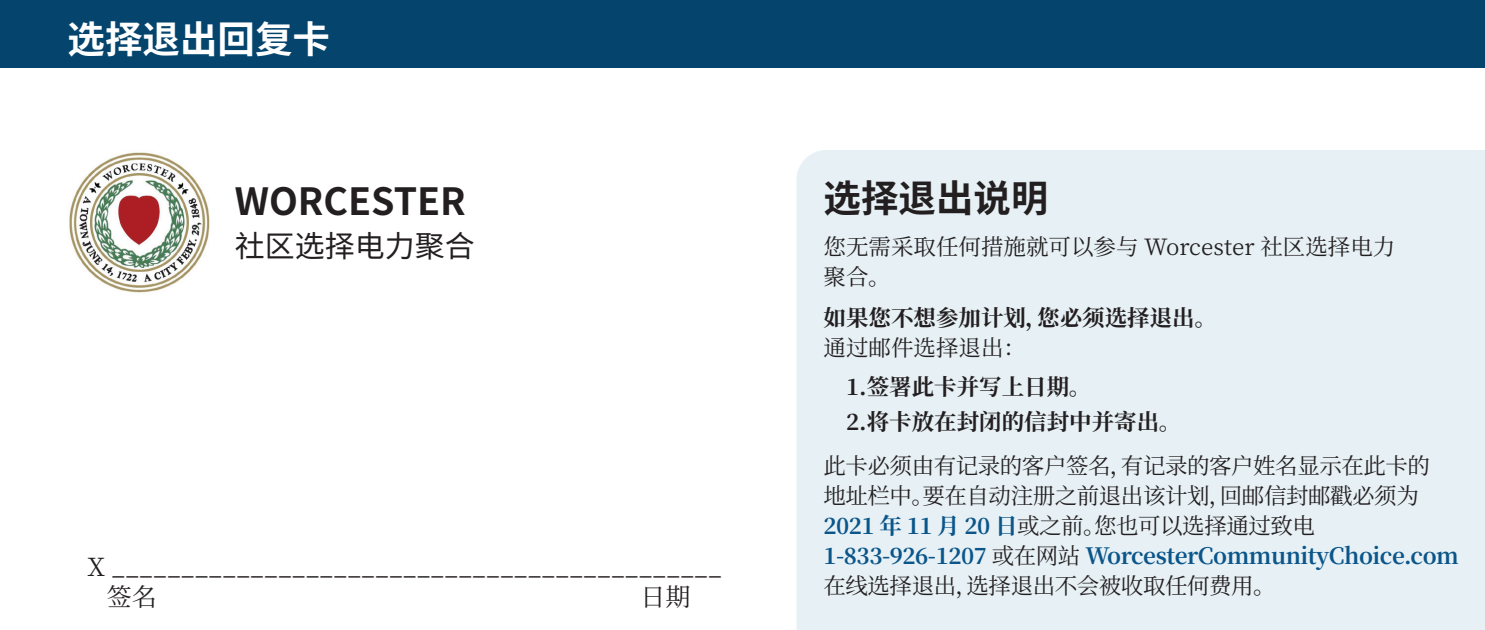
<style>
.page{position:relative;width:1485px;height:630px;background:#fff}
.page>*{position:absolute;margin:0;border:0;box-sizing:border-box;transform-origin:0 0}
.t1{font:700 37.5px "Noto Sans CJ Ksc";color:#231f20}
.t2{font:700 37.5px "Noto Sans CJ Ksc";color:#fff}
.t3{font:30px "Noto Sans CJ Ksc";color:#231f20}
.t4{font:25px/30px "Noto Serif CJ Ksc";color:#231f20}
.t5{font:22.5px/30px "Noto Serif CJ Ksc";letter-spacing:-.02em;color:#231f20}
.t6{font:700 22.5px/35px "Noto Serif CJ Ksc";color:#231f20}
.t7{font:22.5px/30px "Noto Serif CJ Ksc";color:#231f20}
.s1{font-weight:700;color:#0a5589}
</style>
<div class="page">
<div style="left:0;top:0;width:1485px;height:68px;background:#05456d"></div>
<div style="left:797px;top:150px;width:688px;height:480px;background:#e6f0f5"></div>
<img style="left:69px;top:152px;width:141px;height:141px">
<h1 class="t2" style="left:68px;top:18px;width:264px">选择退出回复卡</h1>
<h1 class="t1" style="left:235px;top:180px;width:232px">WORCESTER</h1>
<h2 class="t3" style="left:235px;top:230px;width:241px">社区选择电力聚合</h2>
<p class="t4" style="left:107px;top:552px;width:617px;text-indent:-19px">X ____________________________________________签名</p>
<p class="t4" style="left:641px;top:582px;width:51px">日期</p>
<h1 class="t1" style="left:823px;top:178px;width:226px">选择退出说明</h1>
<p class="t7" style="left:823px;top:232px;width:573px">您无需采取任何措施就可以参与 Worcester 社区选择电力聚合。</p>
<p class="t6" style="left:823px;top:301px;width:395px">如果您不想参加计划，您必须选择退出。</p>
<p class="t7" style="left:823px;top:333px;width:204px">通过邮件选择退出：</p>
<p class="t6" style="left:846px;top:370px;width:337px">1.签署此卡并写上日期。<br>2.将卡放在封闭的信封中并寄出。</p>
<p class="t5" style="left:823px;top:451px;width:637px">此卡必须由有记录的客户签名，有记录的客户姓名显示在此卡的<br>地址栏中。要在自动注册之前退出该计划，回邮信封邮戳必须为<span class="s1">2021 年 11 月 20 日</span>或之前。您也可以选择通过致电<span class="s1">1-833-926-1207</span> 或在网站 <span class="s1">WorcesterCommunityChoice.com</span>在线选择退出，选择退出不会被收取任何费用。</p>
</div>
